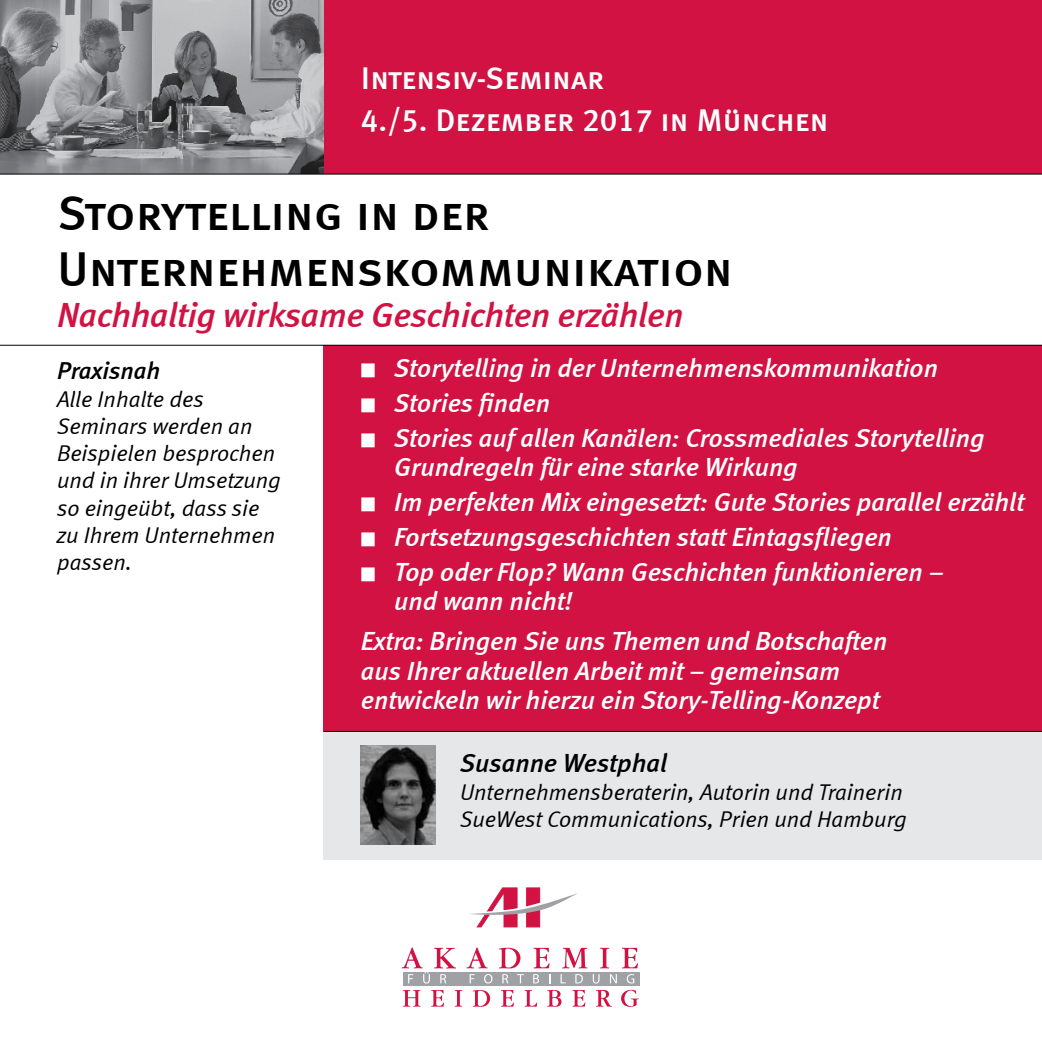
<style>
.page{position:relative;width:1042px;height:1042px;background:#fff}
.page>*{position:absolute;margin:0;border:0;box-sizing:border-box;transform-origin:0 0}
.t1{font:49px/56px "Meta Medium LF Caps";color:#000}
.t2{font:italic 35px "Meta Medium LF";letter-spacing:-.01em;color:#d11242}
.t3{font:31.5px/42px "Meta Medium LF Caps";color:#fff}
.t4{font:italic 26.25px/29.8px "Meta Medium LF";color:#fff}
.t5{font:italic 26.25px "Meta Medium LF";letter-spacing:-.005em;color:#000}
.t6{font:italic 24.5px "Meta Medium LF";color:#000}
.t7{font:italic 22.75px/27.3px "Meta Normal LF";color:#000}
</style>
<div class="page">
<div style="left:324px;top:0;width:718px;height:174px;background:#d11242"></div>
<div style="left:324px;top:346px;width:718px;height:386px;background:#d11242"></div>
<svg style="left:469px;top:888px;width:108px;height:39px"></svg>
<svg style="left:403px;top:990px;width:17px;height:16px"></svg>
<svg style="left:431px;top:990px;width:13px;height:16px"></svg>
<svg style="left:455px;top:990px;width:7px;height:16px"></svg>
<svg style="left:473px;top:990px;width:17px;height:16px"></svg>
<svg style="left:501px;top:990px;width:13px;height:16px"></svg>
<svg style="left:524px;top:990px;width:13px;height:16px"></svg>
<svg style="left:547px;top:990px;width:14px;height:16px"></svg>
<svg style="left:572px;top:990px;width:13px;height:16px"></svg>
<svg style="left:596px;top:990px;width:15px;height:16px"></svg>
<svg style="left:621px;top:990px;width:18px;height:17px"></svg>
<svg style="left:466px;top:947px;width:22px;height:21px"></svg>
<svg style="left:499px;top:948px;width:21px;height:20px"></svg>
<svg style="left:533px;top:948px;width:16px;height:20px"></svg>
<svg style="left:562px;top:948px;width:25px;height:20px"></svg>
<svg style="left:600px;top:948px;width:9px;height:20px"></svg>
<svg style="left:622px;top:948px;width:16px;height:20px"></svg>
<div style="left:403px;top:972px;width:236px;height:13px;background:#9fa1a4"></div>
<svg style="left:401px;top:947px;width:55px;height:36px"></svg>
<svg style="left:470px;top:974px;width:4px;height:9px"></svg>
<svg style="left:484px;top:974px;width:8px;height:9px"></svg>
<svg style="left:502px;top:974px;width:6px;height:9px"></svg>
<svg style="left:517px;top:974px;width:7px;height:9px"></svg>
<svg style="left:533px;top:974px;width:6px;height:9px"></svg>
<svg style="left:560px;top:974px;width:6px;height:9px"></svg>
<svg style="left:575px;top:974px;width:8px;height:9px"></svg>
<svg style="left:593px;top:974px;width:6px;height:9px"></svg>
<svg style="left:610px;top:974px;width:7px;height:9px"></svg>
<svg style="left:627px;top:974px;width:7px;height:9px"></svg>
<img style="left:0;top:0;width:324px;height:174px">
<hr style="left:0;top:174px;width:1042px;height:1px;background:#000">
<div style="left:324px;top:732px;width:718px;height:127px;background:#e6e7e8"></div>
<img style="left:361px;top:745px;width:74px;height:99px">
<hr style="left:324px;top:731px;width:718px;height:1px;background:#000">
<hr style="left:0;top:345px;width:1042px;height:1px;background:#000">
<p class="t3" style="left:361px;top:57px;width:469px">Intensiv-Seminar<br>4./5. Dezember 2017 in München</p>
<h1 class="t1" style="left:57px;top:184px;width:677px">Storytelling in der<br>Unternehmenskommunikation</h1>
<h2 class="t2" style="left:57px;top:294px;width:628px">Nachhaltig wirksame Geschichten erzählen</h2>
<p class="t4" style="left:361px;top:353px;width:578px">■ Storytelling in der Unternehmenskommunikation</p>
<p class="t4" style="left:361px;top:387px;width:191px">■ Stories finden</p>
<p class="t4" style="left:394px;top:422px;width:592px;text-indent:-33px">■ Stories auf allen Kanälen: Crossmediales Storytelling<br>Grundregeln für eine starke Wirkung</p>
<p class="t4" style="left:361px;top:487px;width:665px">■ Im perfekten Mix eingesetzt: Gute Stories parallel erzählt</p>
<p class="t4" style="left:361px;top:521px;width:532px">■ Fortsetzungsgeschichten statt Eintagsfliegen</p>
<p class="t4" style="left:394px;top:556px;width:551px;text-indent:-33px">■ Top oder Flop? Wann Geschichten funktionieren – und wann nicht!</p>
<p class="t4" style="left:361px;top:625px;width:528px">Extra: Bringen Sie uns Themen und Botschaften aus Ihrer aktuellen Arbeit mit – gemeinsam entwickeln wir hierzu ein Story-Telling-Konzept</p>
<p class="t5" style="left:460px;top:748px;width:208px">Susanne Westphal</p>
<p class="t7" style="left:460px;top:778px;width:448px">Unternehmensberaterin, Autorin und Trainerin<br>SueWest Communications, Prien und Hamburg</p>
<p class="t6" style="left:57px;top:356px;width:105px">Praxisnah</p>
<p class="t7" style="left:57px;top:385px;width:225px">Alle Inhalte des<br>Seminars werden an<br>Beispielen besprochen und in ihrer Umsetzung so eingeübt, dass sie zu Ihrem Unternehmen passen.</p>
</div>
